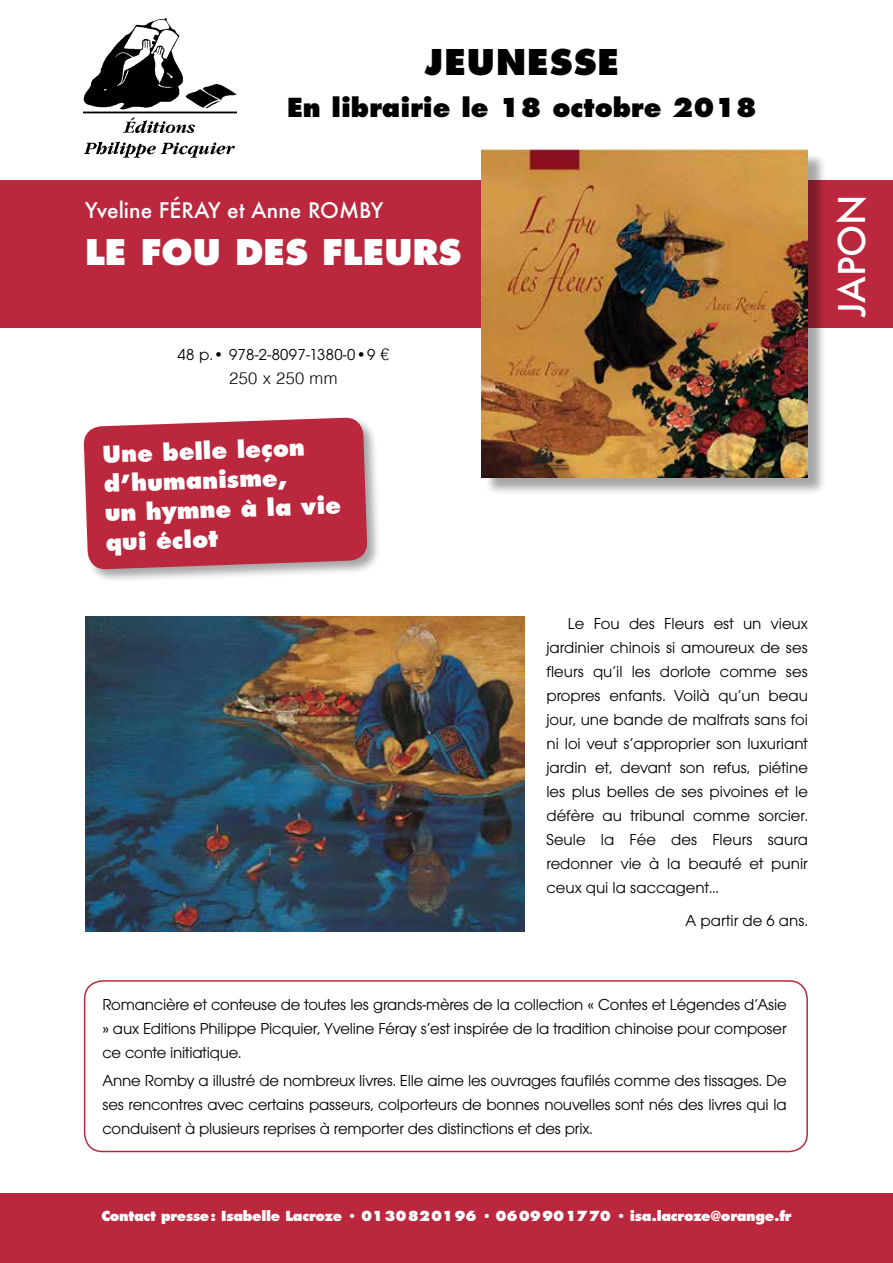
<style>
.page{position:relative;width:893px;height:1263px;background:#fff}
.page>*{position:absolute;margin:0;border:0;box-sizing:border-box;transform-origin:0 0}
.t1{font:500 36px "Futura";color:#fff}
.t2{font:800 34.5px "Futura";color:#fff}
.t3{font:800 34.5px "Futura";letter-spacing:.03em;color:#000}
.t4{font:800 25.5px "Futura";color:#000}
.t5{font:800 22.65px/29.4px "Futura";color:#fff}
.t6{font:500 21px "Futura";color:#fff}
.t7{font:16.5px/24px "Avant Garde ITC";letter-spacing:-.01em;color:#000;text-align:justify}
.t8{font:16.5px "Avant Garde ITC";letter-spacing:.02em;color:#000}
.t9{font:300 16.5px "Helvetica";letter-spacing:.02em;color:#000}
.t10{font:800 13.5px "Futura";letter-spacing:-.02em;color:#fff}
.s1{font-family:"Helvetica";font-weight:300}
.s2{font-weight:500}
</style>
<div class="page">
<div style="left:84px;top:980px;width:724px;height:172px;border:2px solid #bb283e;border-radius:18px"></div>
<div style="left:82px;top:415px;width:299px;height:168px;background:#000;opacity:.35"></div>
<svg style="left:83px;top:417px;width:285px;height:153px;background:#be384c"></svg>
<div style="left:0;top:181px;width:893px;height:147px;background:#bb283e"></div>
<div style="left:0;top:1194px;width:893px;height:69px;background:#bb283e"></div>
<div style="left:484px;top:152px;width:342px;height:344px;background:#000;opacity:.35"></div>
<img style="left:482px;top:150px;width:326px;height:327px">
<img style="left:84px;top:19px;width:152px;height:138px">
<img style="left:85px;top:617px;width:440px;height:314px">
<h2 class="t3" style="left:425px;top:41px;width:196px">JEUNESSE</h2>
<h3 class="t4" style="left:287px;top:92px;width:472px">En librairie le 18 octobre 2018</h3>
<p class="t6" style="left:85px;top:196px;width:300px">Yveline FÉRAY et Anne ROMBY</p>
<h1 class="t1" style="left:827px;top:317px;width:124px;rotate:-90deg">JAPON</h1>
<p class="t8" style="left:177px;top:345px;width:213px">48 p.• 978-2-8097-1380-0•9 <span class="s1">€</span></p>
<p class="t9" style="left:229px;top:368px;width:110px">250 x 250 mm</p>
<h2 class="t2" style="left:85px;top:231px;width:378px">LE FOU DES FLEURS</h2>
<h3 class="t5" style="left:102px;top:440px;width:238px;rotate:-2deg">Une belle leçon d’humanisme,<br>un hymne à la vie qui éclot</h3>
<p class="t7" style="left:546px;top:612px;width:263px;text-indent:21px">Le Fou des Fleurs est un vieux jardinier chinois si amoureux de ses fleurs qu’il les dorlote comme ses propres enfants. Voilà qu’un beau jour, une bande de malfrats sans foi ni loi veut s’approprier son luxuriant jardin et, devant son refus, piétine les plus belles de ses pivoines et le défère au tribunal comme sorcier.<br>Seule la Fée des Fleurs saura redonner vie à la beauté et punir ceux qui la saccagent…</p>
<p class="t7" style="left:686px;top:908px;width:124px">A partir de 6 ans.</p>
<p class="t7" style="left:102px;top:992px;width:686px">Romancière et conteuse de toutes les grands-mères de la collection « Contes et Légendes d’Asie » aux Editions Philippe Picquier, Yveline Féray s’est inspirée de la tradition chinoise pour composer ce conte initiatique.</p>
<p class="t7" style="left:102px;top:1068px;width:686px">Anne Romby a illustré de nombreux livres. Elle aime les ouvrages faufilés comme des tissages. De ses rencontres avec certains passeurs, colporteurs de bonnes nouvelles sont nés des livres qui la conduisent à plusieurs reprises à remporter des distinctions et des prix.</p>
<p class="t10" style="left:101px;top:1207px;width:692px">Contact presse: Isabelle Lacroze <span class="s2">•</span> 0130820196 <span class="s2">•</span> 0609901770 <span class="s2">•</span> isa.lacroze@orange.fr</p>
</div>
